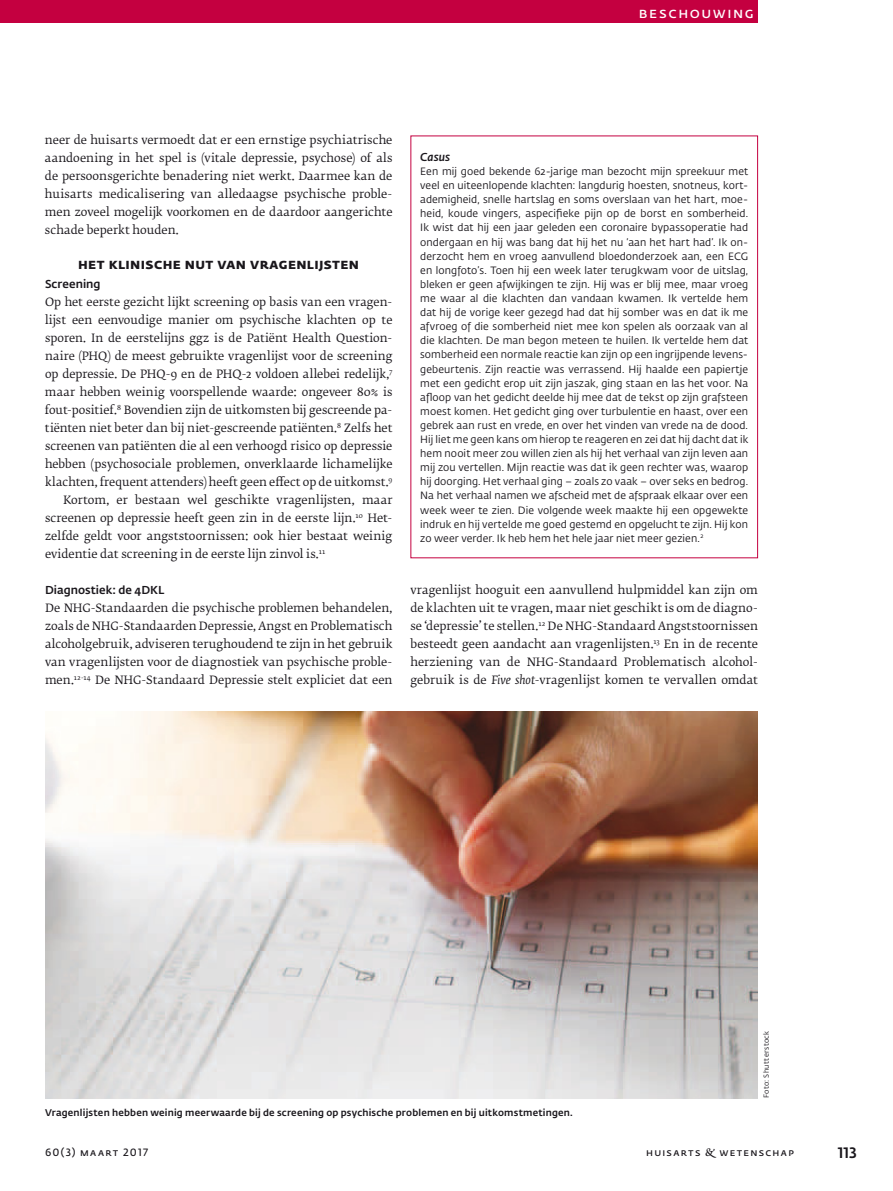
<style>
.page{position:relative;width:893px;height:1191px;background:#fff}
.page>*{position:absolute;margin:0;border:0;box-sizing:border-box;transform-origin:0 0}
.t1{font:700 15px "Fedra Sans Pro";letter-spacing:.025em;color:#1a171c}
.t2{font:600 15px "Fedra Sans Pro";letter-spacing:.105em;color:#fff}
.t3{font:500 15px "Fedra Sans Pro";color:#1a171c}
.t4{font:11.4px/18px "Fedra Serif B Pro";letter-spacing:.005em;color:#1a171c;text-align:justify}
.t5{font:500 11.4px "Fedra Sans Pro";letter-spacing:.005em;color:#1a171c}
.t6{font:italic 500 11.4px "Fedra Sans Pro";color:#1a171c}
.t7{font:10.5px/14.1px "Fedra Sans Pro";letter-spacing:.01em;color:#1a171c;text-align:justify}
.t8{font:600 10.5px "Fedra Sans Pro";letter-spacing:.12em;color:#1a171c}
.t9{font:500 9.6px "Fedra Sans Pro";letter-spacing:.02em;color:#1a171c}
.t10{font:7.2px "Fedra Sans Pro";letter-spacing:.04em;color:#1a171c}
.s1{font-style:italic}
.s2{font-family:"Fedra Serif B Pro Demi";font-weight:400}
</style>
<div class="page">
<div style="left:0;top:0;width:758px;height:23px;background:#c40040"></div>
<img style="left:45px;top:711px;width:713px;height:387px">
<h1 class="t2" style="left:639px;top:6px;width:116px">Beschouwing</h1>
<p class="t4" style="left:45px;top:131px;width:349px">neer de huisarts vermoedt dat er een ernstige psychiatrische aandoening in het spel is (vitale depressie, psychose) of als de persoonsgerichte benadering niet werkt. Daarmee kan de huisarts medicalisering van alledaagse psychische proble&shy;men zoveel mogelijk voorkomen en de daardoor aangerichte schade beperkt houden.</p>
<h1 class="t1" style="left:78px;top:256px;width:282px">Het klinische nut van vragenlijsten</h1>
<p class="t5" style="left:45px;top:279px;width:57px">Screening</p>
<p class="t4" style="left:45px;top:293px;width:349px">Op het eerste gezicht lijkt screening op basis van een vragen-</p>
<p class="t4" style="left:45px;top:311px;width:349px">lijst een eenvoudige manier om psychische klachten op te</p>
<p class="t4" style="left:45px;top:329px;width:349px">sporen. In de eerstelijns ggz is de Patiënt Health Question-</p>
<p class="t4" style="left:45px;top:347px;width:349px">naire (PHQ) de meest gebruikte vragenlijst voor de screening</p>
<p class="t4" style="left:45px;top:365px;width:349px">op depressie. De PHQ-9 en de PHQ-2 voldoen allebei redelijk,<sup>7</sup></p>
<p class="t4" style="left:45px;top:383px;width:349px">maar hebben weinig voorspellende waarde: ongeveer 80% is</p>
<p class="t4" style="left:45px;top:401px;width:349px">fout-positief.<sup>8</sup> Bovendien zijn de uitkomsten bij gescreende pa-</p>
<p class="t4" style="left:45px;top:419px;width:349px">tiënten niet beter dan bij niet-gescreende patiënten.<sup>8</sup> Zelfs het</p>
<p class="t4" style="left:45px;top:437px;width:349px">screenen van patiënten die al een verhoogd risico op depressie</p>
<p class="t4" style="left:45px;top:455px;width:349px">hebben (psychosociale problemen, onverklaarde lichamelijke</p>
<p class="t4" style="left:45px;top:473px;width:349px">klachten, frequent attenders) heeft geen effect op de uitkomst.<sup>9</sup></p>
<p class="t4" style="left:63px;top:491px;width:331px">Kortom, er bestaan wel geschikte vragenlijsten, maar</p>
<p class="t4" style="left:45px;top:509px;width:349px">screenen op depressie heeft geen zin in de eerste lijn.<sup>10</sup> Het-</p>
<p class="t4" style="left:45px;top:527px;width:349px">zelfde geldt voor angststoornissen: ook hier bestaat weinig</p>
<p class="t4" style="left:45px;top:545px;width:282px">evidentie dat screening in de eerste lijn zinvol is.<sup>11</sup></p>
<p class="t5" style="left:45px;top:585px;width:121px">Diagnostiek: de 4DKL</p>
<p class="t4" style="left:45px;top:599px;width:349px">De NHG-Standaarden die psychische problemen behandelen, zoals de NHG-Standaarden Depressie, Angst en Problematisch alcoholgebruik, adviseren terughoudend te zijn in het gebruik van vragenlijsten voor de diagnostiek van psychische proble&shy;men.<sup>12-14</sup> De NHG-Standaard Depressie stelt expliciet dat een</p>
<p class="t6" style="left:420px;top:151px;width:31px">Casus</p>
<p class="t7" style="left:420px;top:165px;width:330px">Een mij goed bekende 62-jarige man bezocht mijn spreekuur met veel en uiteenlopende klachten: langdurig hoesten, snotneus, kort&shy;ademigheid, snelle hartslag en soms overslaan van het hart, moe&shy;heid, koude vingers, aspecifieke pijn op de borst en somberheid.<br>Ik wist dat hij een jaar geleden een coronaire bypassoperatie had ondergaan en hij was bang dat hij het nu ‘aan het hart had’. Ik on&shy;derzocht hem en vroeg aanvullend bloedonderzoek aan, een ECG en longfoto’s. Toen hij een week later terugkwam voor de uitslag, bleken er geen afwijkingen te zijn. Hij was er blij mee, maar vroeg me waar al die klachten dan vandaan kwamen. Ik vertelde hem dat hij de vorige keer gezegd had dat hij somber was en dat ik me afvroeg of die somberheid niet mee kon spelen als oorzaak van al die klachten. De man begon meteen te huilen. Ik vertelde hem dat somberheid een normale reactie kan zijn op een ingrijpende levens&shy;gebeurtenis. Zijn reactie was verrassend. Hij haalde een papiertje met een gedicht erop uit zijn jaszak, ging staan en las het voor. Na afloop van het gedicht deelde hij mee dat de tekst op zijn grafsteen moest komen. Het gedicht ging over turbulentie en haast, over een gebrek aan rust en vrede, en over het vinden van vrede na de dood.<br>Hij liet me geen kans om hierop te reageren en zei dat hij dacht dat ik hem nooit meer zou willen zien als hij het verhaal van zijn leven aan mij zou vertellen. Mijn reactie was dat ik geen rechter was, waarop hij doorging. Het verhaal ging – zoals zo vaak – over seks en bedrog.<br>Na het verhaal namen we afscheid met de afspraak elkaar over een week weer te zien. Die volgende week maakte hij een opgewekte indruk en hij vertelde me goed gestemd en opgelucht te zijn. Hij kon zo weer verder. Ik heb hem het hele jaar niet meer gezien.<sup>2</sup></p>
<p class="t4" style="left:410px;top:581px;width:349px">vragenlijst hooguit een aanvullend hulpmiddel kan zijn om de klachten uit te vragen, maar niet geschikt is om de diagno&shy;se ‘depressie’ te stellen.<sup>12</sup> De NHG-Standaard Angststoornissen besteedt geen aandacht aan vragenlijsten.<sup>13</sup> En in de recente herziening van de NHG-Standaard Problematisch alcohol&shy;gebruik is de <span class="s1">Five shot</span>-vragenlijst komen te vervallen omdat</p>
<p class="t10" style="left:763px;top:1098px;width:69px;rotate:-90deg">Foto: Shutterstock</p>
<p class="t9" style="left:45px;top:1108px;width:529px">Vragenlijsten hebben weinig meerwaarde bij de screening op psychische problemen en bij uitkomstmetingen.</p>
<p class="t8" style="left:45px;top:1147px;width:105px">60(3) maart 2017</p>
<p class="t8" style="left:646px;top:1147px;width:149px">huisarts <span class="s2">&amp;</span> wetenschap</p>
<h1 class="t3" style="left:838px;top:1145px;width:21px">113</h1>
</div>
